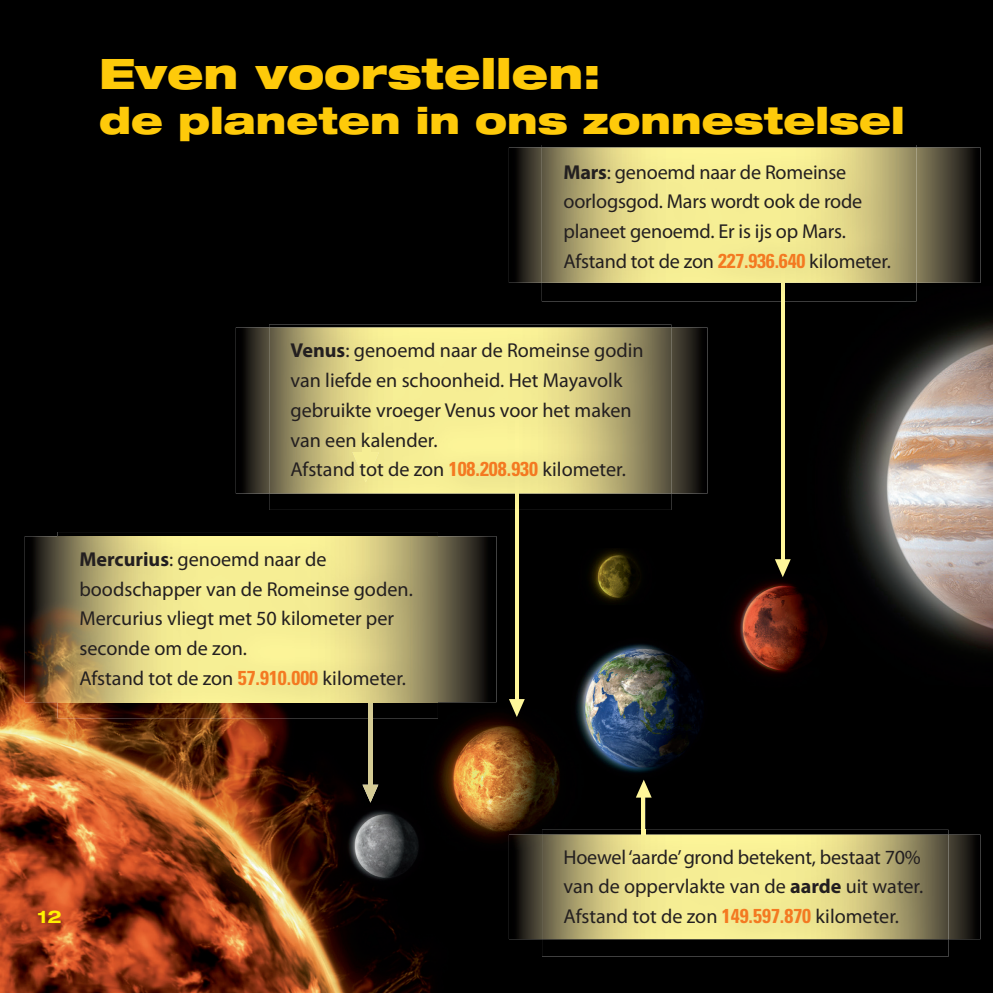
<style>
.page{position:relative;width:993px;height:993px;background:#fff}
.page>*{position:absolute;margin:0;border:0;box-sizing:border-box;transform-origin:0 0}
.t1{font:900 expanded 42px "Helvetica Neue LT Std";color:#feca0a}
.t2{font:900 expanded 36.75px "Helvetica Neue LT Std";color:#feca0a}
.t3{font:20.12px/29.8px "Myriad Pro";color:#231f20}
.t4{font:700 expanded 17.5px "Helvetica Neue LT Std";color:#fff101}
.s1{font-weight:700}
.s2{font-family:"Univers LT Std";font-weight:700;font-stretch:condensed;color:#f47921}
</style>
<div class="page">
<img style="left:0;top:0;width:992px;height:992px">
<hr style="left:781px;top:268px;width:3px;height:293px;background:#fff79a">
<svg style="left:774px;top:559px;width:16px;height:18px"></svg>
<hr style="left:641px;top:795px;width:4px;height:39px;background:#fff79a">
<svg style="left:635px;top:779px;width:16px;height:18px"></svg>
<hr style="left:515px;top:407px;width:4px;height:293px;background:#fff79a">
<svg style="left:508px;top:698px;width:16px;height:18px"></svg>
<img style="left:369px;top:718px;width:3px;height:66px">
<img style="left:362px;top:784px;width:16px;height:18px">
<img style="left:25px;top:536px;width:471px;height:166px">
<img style="left:508px;top:834px;width:472px;height:104px">
<img style="left:508px;top:147px;width:472px;height:136px">
<img style="left:236px;top:327px;width:471px;height:166px">
<img style="left:57px;top:532px;width:381px;height:186px">
<img style="left:57px;top:536px;width:381px;height:166px">
<img style="left:542px;top:829px;width:406px;height:127px">
<img style="left:542px;top:834px;width:406px;height:104px">
<svg style="left:641px;top:829px;width:4px;height:6px"></svg>
<div style="left:541px;top:145px;width:375px;height:156px;background:#000"></div>
<img style="left:781px;top:283px;width:3px;height:18px">
<img style="left:541px;top:147px;width:375px;height:136px">
<img style="left:269px;top:324px;width:402px;height:185px">
<img style="left:515px;top:493px;width:4px;height:16px">
<img style="left:269px;top:327px;width:402px;height:166px">
<img style="left:362px;top:434px;width:8px;height:18px">
<img style="left:352px;top:452px;width:27px;height:30px">
<h1 class="t1" style="left:99px;top:59px;width:502px">Even voorstellen:</h1>
<h2 class="t2" style="left:99px;top:107px;width:806px">de planeten in ons zonnestelsel</h2>
<p class="t3" style="left:563px;top:158px;width:329px"><span class="s1">Mars</span>: genoemd naar de Romeinse oorlogsgod. Mars wordt ook de rode planeet genoemd. Er is ijs op Mars.<br>Afstand tot de zon <span class="s2">227.936.640</span> kilometer.</p>
<p class="t3" style="left:290px;top:337px;width:354px"><span class="s1">Venus</span>: genoemd naar de Romeinse godin van liefde en schoonheid. Het Mayavolk gebruikte vroeger Venus voor het maken van een kalender.<br>Afstand tot de zon <span class="s2">108.208.930</span> kilometer.</p>
<p class="t3" style="left:79px;top:545px;width:335px"><span class="s1">Mercurius</span>: genoemd naar de boodschapper van de Romeinse goden.<br>Mercurius vliegt met 50 kilometer per seconde om de zon.<br>Afstand tot de zon <span class="s2">57.910.000</span> kilometer.</p>
<p class="t4" style="left:38px;top:906px;width:26px">12</p>
<p class="t3" style="left:563px;top:843px;width:361px;text-align:justify">Hoewel ‘aarde’ grond betekent, bestaat 70% van de oppervlakte van de <span class="s1">aarde</span> uit water.<br>Afstand tot de zon <span class="s2">149.597.870</span> kilometer.</p>
</div>
